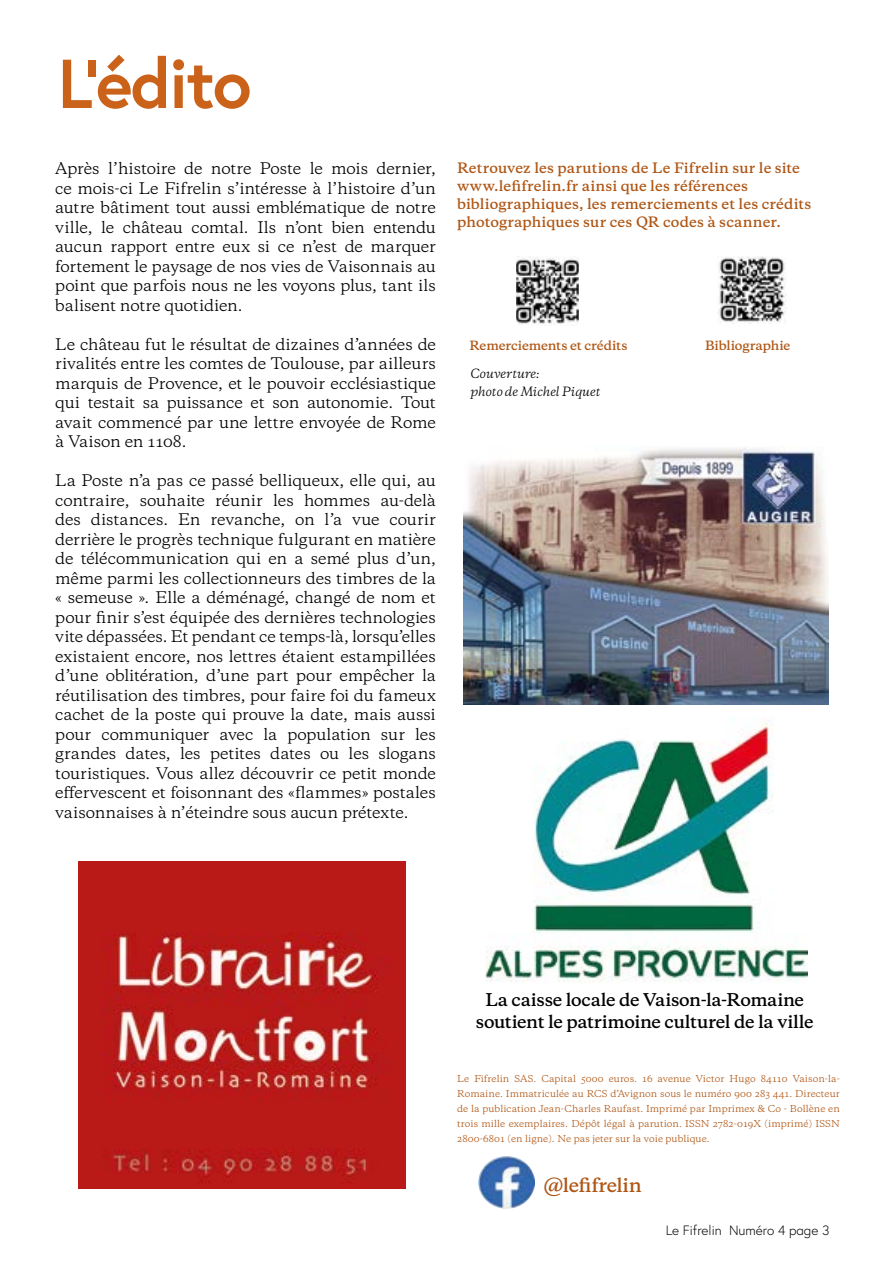
<style>
.page{position:relative;width:893px;height:1263px;background:#fff}
.page>*{position:absolute;margin:0;border:0;box-sizing:border-box;transform-origin:0 0}
.t1{font:700 69px "Europa";letter-spacing:-.03em;color:#cb621a}
.t2{font:600 18px "Galaxie Copernicus";letter-spacing:-.02em;color:#af5614}
.t3{font:600 16.5px/22.5px "Galaxie Copernicus";letter-spacing:-.015em;color:#000;text-align:center}
.t4{font:15px/19.5px "Galaxie Copernicus";letter-spacing:-.01em;color:#000;text-align:justify}
.t5{font:600 13.5px/18px "Galaxie Copernicus";letter-spacing:.01em;color:#af5614}
.t6{font:300 13.5px "Europa";color:#000}
.t7{font:600 12px "Galaxie Copernicus";letter-spacing:-.01em;color:#af5614}
.t8{font:italic 12px/18px "Galaxie Copernicus";color:#000}
.t9{font:9px/15px "Galaxie Copernicus";letter-spacing:.01em;color:#af5614;text-align:justify}
</style>
<div class="page">
<img style="left:717px;top:257px;width:70px;height:67px">
<img style="left:486px;top:718px;width:321px;height:264px">
<img style="left:464px;top:446px;width:364px;height:258px">
<img style="left:516px;top:258px;width:63px;height:68px">
<img style="left:478px;top:1156px;width:57px;height:53px">
<img style="left:78px;top:861px;width:327px;height:327px">
<h1 class="t1" style="left:58px;top:37px;width:195px">L’édito</h1>
<p class="t4" style="left:55px;top:159px;width:382px">Après l’histoire de notre Poste le mois dernier, ce mois-ci Le Fifrelin s’intéresse à l’histoire d’un autre bâtiment tout aussi emblématique de notre ville, le château comtal. Ils n’ont bien entendu aucun rapport entre eux si ce n’est de marquer fortement le paysage de nos vies de Vaisonnais au point que parfois nous ne les voyons plus, tant ils balisent notre quotidien.</p>
<p class="t4" style="left:55px;top:334px;width:382px">Le château fut le résultat de dizaines d’années de rivalités entre les comtes de Toulouse, par ailleurs marquis de Provence, et le pouvoir ecclésiastique qui testait sa puissance et son autonomie. Tout avait commencé par une lettre envoyée de Rome à Vaison en 1108.</p>
<p class="t4" style="left:55px;top:471px;width:382px">La Poste n’a pas ce passé belliqueux, elle qui, au contraire, souhaite réunir les hommes au-delà des distances. En revanche, on l’a vue courir derrière le progrès technique fulgurant en matière de télécommunication qui en a semé plus d’un, même parmi les collectionneurs des timbres de la « semeuse ». Elle a déménagé, changé de nom et pour finir s’est équipée des dernières technologies vite dépassées. Et pendant ce temps-là, lorsqu’elles existaient encore, nos lettres étaient estampillées d’une oblitération, d’une part pour empêcher la réutilisation des timbres, pour faire foi du fameux cachet de la poste qui prouve la date, mais aussi pour communiquer avec la population sur les grandes dates, les petites dates ou les slogans touristiques. Vous allez découvrir ce petit monde effervescent et foisonnant des «flammes» postales vaisonnaises à n’éteindre sous aucun prétexte.</p>
<p class="t5" style="left:457px;top:159px;width:356px">Retrouvez les parutions de Le Fifrelin sur le site www.lefifrelin.fr ainsi que les références bibliographiques, les remerciements et les crédits photographiques sur ces QR codes à scanner.</p>
<p class="t7" style="left:469px;top:338px;width:160px">Remerciements et crédits</p>
<p class="t7" style="left:705px;top:338px;width:87px">Bibliographie</p>
<p class="t8" style="left:471px;top:365px;width:131px">Couverture:<br>photo de Michel Piquet</p>
<p class="t3" style="left:476px;top:988px;width:339px">La caisse locale de Vaison-la-Romaine soutient le patrimoine culturel de la ville</p>
<p class="t9" style="left:457px;top:1071px;width:384px">Le Fifrelin SAS. Capital 5000 euros. 16 avenue Victor Hugo 84110 Vaison-la-Romaine. Immatriculée au RCS d’Avignon sous le numéro 900 283 441. Directeur de la publication Jean-Charles Raufast. Imprimé par Imprimex &amp; Co - Bollène en trois mille exemplaires. Dépôt légal à parution. ISSN 2782-019X (imprimé) ISSN 2800-6801 (en ligne). Ne pas jeter sur la voie publique.</p>
<p class="t2" style="left:543px;top:1173px;width:100px">@lefifrelin</p>
<p class="t6" style="left:666px;top:1221px;width:165px">Le Fifrelin Numéro 4 page 3</p>
</div>
